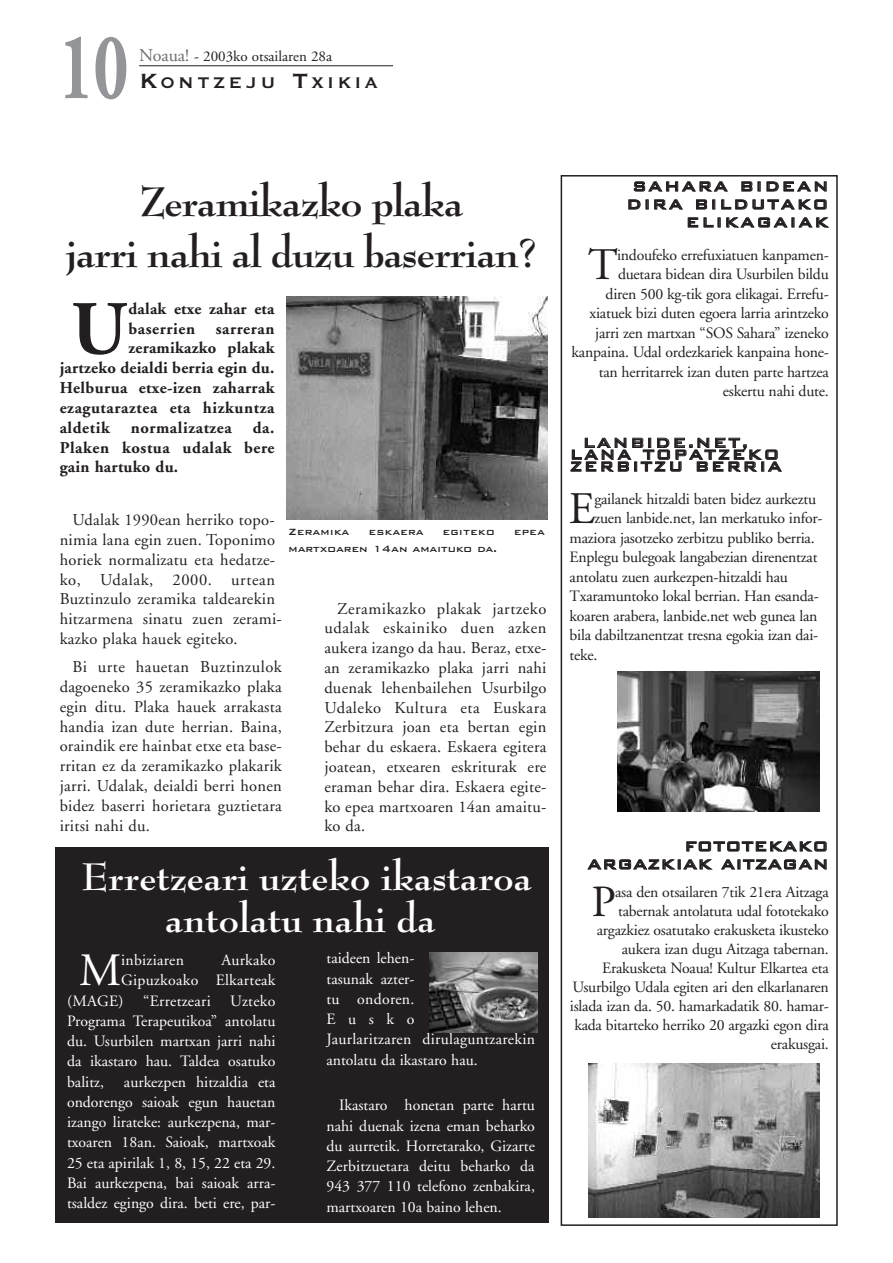
<style>
.page{position:relative;width:893px;height:1263px;background:#fff}
.page>*{position:absolute;margin:0;border:0;box-sizing:border-box;transform-origin:0 0}
.t1{font:700 95.55px "Adobe Garamond";color:#939598;scale:.7 1}
.t2{font:700 76.2px "Adobe Garamond";color:#231f20}
.t3{font:46.2px "Adobe Garamond";color:#fff}
.t4{font:45.15px "Adobe Garamond";color:#231f20}
.t5{font:700 45px/51px "Bernhard Modern";letter-spacing:-.025em;color:#231f20;text-align:center}
.t6{font:44.4px "Adobe Garamond";color:#231f20}
.t7{font:700 42px/42px "Bernhard Modern";color:#fff;text-align:center}
.t8{font:700 20.25px "Copperplate Gothic BT";letter-spacing:.17em;color:#231f20}
.t9{font:500 18px/18px "Bank Gothic BT";letter-spacing:.1em;color:#231f20;text-align:right}
.t10{font:500 18px/18px "Bank Gothic BT";letter-spacing:.035em;color:#231f20;text-align:right}
.t11{font:16.5px/19.8px "Adobe Garamond";letter-spacing:.015em;color:#231f20;text-align:justify}
.t12{font:700 16.5px/19.8px "Adobe Garamond";letter-spacing:.025em;color:#231f20;text-align:justify}
.t13{font:15.75px/19px "Adobe Garamond";letter-spacing:-.015em;color:#231f20;text-align:right}
.t14{font:15.75px/20.2px "Adobe Garamond";color:#fff;text-align:justify}
.t15{font:15.75px "Adobe Garamond";letter-spacing:.02em;color:#fff}
.t16{font:15px "Adobe Garamond";color:#231f20}
.t17{font:500 12px "Bank Gothic BT";color:#231f20}
.t18{font:500 12px "Bank Gothic BT";letter-spacing:.03em;color:#231f20}
.s1{font-size:18px;color:#6c6d70}
.s2{font-size:27px}
</style>
<div class="page">
<div style="left:561px;top:175px;width:277px;height:1051px;border:2px solid #231f20"></div>
<hr style="left:139px;top:65px;width:254px;height:1px;background:#231f20">
<img style="left:287px;top:297px;width:260px;height:222px">
<div style="left:55px;top:847px;width:494px;height:375px;background:#231f20"></div>
<img style="left:617px;top:671px;width:203px;height:141px">
<img style="left:429px;top:953px;width:108px;height:79px">
<img style="left:589px;top:1063px;width:230px;height:154px">
<h1 class="t1" style="left:59px;top:30px;width:101px">10</h1>
<p class="t16" style="left:139px;top:50px;width:194px"><span class="s1">Noaua!</span> - 2003ko otsailaren 28a</p>
<p class="t8" style="left:139px;top:69px;width:240px"><span class="s2">K</span>ONTZEJU <span class="s2">T</span>XIKIA</p>
<h3 class="t5" style="left:66px;top:177px;width:473px">Zeramikazko plaka<br>jarri nahi al duzu baserrian?</h3>
<h2 class="t2" style="left:71px;top:299px;width:58px">U</h2>
<p class="t12" style="left:129px;top:300px;width:147px">dalak etxe zahar eta</p>
<p class="t12" style="left:129px;top:320px;width:147px">baserrien sarreran</p>
<p class="t12" style="left:129px;top:340px;width:147px">zeramikazko plakak</p>
<p class="t12" style="left:60px;top:360px;width:216px">jartzeko deialdi berria egin du.</p>
<p class="t12" style="left:60px;top:379px;width:216px">Helburua etxe-izen zaharrak</p>
<p class="t12" style="left:60px;top:399px;width:216px">ezagutaraztea eta hizkuntza</p>
<p class="t12" style="left:60px;top:419px;width:52px">aldetik</p>
<p class="t12" style="left:131px;top:419px;width:102px">normalizatzea</p>
<p class="t12" style="left:60px;top:419px;width:216px;text-indent:193px">da.<br>Plaken kostua udalak bere gain hartuko du.</p>
<p class="t11" style="left:60px;top:511px;width:224px;text-align:left;text-indent:13px">Udalak 1990ean herriko topo&shy;nimia lana egin zuen. Toponimo horiek normalizatu eta hedatze&shy;ko, Udalak, 2000. urtean<br>Buztinzulo zeramika taldearekin hitzarmena sinatu zuen zerami&shy;kazko plaka hauek egiteko.</p>
<p class="t11" style="left:60px;top:659px;width:224px;text-indent:13px">Bi urte hauetan Buztinzulok dagoeneko 35 zeramikazko plaka egin ditu. Plaka hauek arrakasta handia izan dute herrian. Baina, oraindik ere hainbat etxe eta base&shy;rritan ez da zeramikazko plakarik jarri. Udalak, deialdi berri honen bidez baserri horietara guztietara iritsi nahi du.</p>
<p class="t18" style="left:289px;top:524px;width:62px">Zeramika</p>
<p class="t18" style="left:369px;top:524px;width:56px">eskaera</p>
<p class="t18" style="left:443px;top:524px;width:53px">egiteko</p>
<p class="t17" style="left:514px;top:524px;width:32px">epea</p>
<p class="t17" style="left:289px;top:540px;width:210px">martxoaren 14an amaituko da.</p>
<p class="t11" style="left:324px;top:600px;width:224px;text-indent:13px">Zeramikazko plakak jartzeko udalak eskainiko duen azken aukera izango da hau. Beraz, etxe&shy;an zeramikazko plaka jarri nahi duenak lehenbailehen Usurbilgo Udaleko Kultura eta Euskara Zerbitzura joan eta bertan egin behar du eskaera. Eskaera egitera joatean, etxearen eskriturak ere eraman behar dira. Eskaera egite&shy;ko epea martxoaren 14an amaitu&shy;ko da.</p>
<h3 class="t7" style="left:82px;top:857px;width:451px">Erretzeari uzteko ikastaroa antolatu nahi da</h3>
<h3 class="t3" style="left:79px;top:952px;width:44px">M</h3>
<p class="t15" style="left:121px;top:954px;width:64px">inbiziaren</p>
<p class="t15" style="left:222px;top:954px;width:55px">Aurkako</p>
<p class="t14" style="left:326px;top:949px;width:210px;text-align:left">taideen lehen-<br>tasunak azter-<br>tu ondoren.<br>Eusko<br>Jaurlaritzaren dirulaguntzarekin antolatu da ikastaro hau.</p>
<p class="t14" style="left:326px;top:1096px;width:210px;text-indent:13px">Ikastaro honetan parte hartu nahi duenak izena eman beharko du aurretik. Horretarako, Gizarte Zerbitzuetara deitu beharko da 943 377 110 telefono zenbakira, martxoaren 10a baino lehen.</p>
<p class="t15" style="left:121px;top:974px;width:156px">Gipuzkoako Elkarteak</p>
<p class="t15" style="left:67px;top:994px;width:210px">(MAGE) “Erretzeari Uzteko</p>
<p class="t14" style="left:67px;top:1012px;width:210px">Programa Terapeutikoa” antolatu</p>
<p class="t14" style="left:67px;top:1032px;width:210px">du. Usurbilen martxan jarri nahi</p>
<p class="t14" style="left:67px;top:1052px;width:210px">da ikastaro hau. Taldea osatuko</p>
<p class="t14" style="left:67px;top:1073px;width:39px">balitz,</p>
<p class="t14" style="left:67px;top:1073px;width:210px;text-indent:57px">aurkezpen hitzaldia eta ondorengo saioak egun hauetan izango lirateke: aurkezpena, mar&shy;txoaren 18an. Saioak, martxoak 25 eta apirilak 1, 8, 15, 22 eta 29.<br>Bai aurkezpena, bai saioak arra&shy;tsaldez egingo dira. beti ere, par-</p>
<p class="t9" style="left:626px;top:176px;width:204px">SAHARA BIDEAN<br>DIRA BILDUTAKO<br>ELIKAGAIAK</p>
<h3 class="t4" style="left:588px;top:247px;width:31px">T</h3>
<p class="t13" style="left:572px;top:247px;width:259px;line-height:19.5px">indoufeko errefuxiatuen kanpamen&shy;duetara bidean dira Usurbilen bildu<br>diren 500 kg-tik gora elikagai. Errefu&shy;xiatuek bizi duten egoera larria arintzeko jarri zen martxan “SOS Sahara” izeneko kanpaina. Udal ordezkariek kanpaina hone&shy;tan herritarrek izan duten parte hartzea eskertu nahi dute.</p>
<p class="t9" style="left:583px;top:432px;width:167px">LANBIDE.NET,</p>
<p class="t9" style="left:570px;top:444px;width:211px">LANA TOPATZEKO</p>
<p class="t9" style="left:570px;top:456px;width:213px">ZERBITZU BERRIA</p>
<h3 class="t4" style="left:569px;top:491px;width:28px">E</h3>
<p class="t13" style="left:594px;top:491px;width:223px">gailanek hitzaldi baten bidez aurkeztu</p>
<p class="t13" style="left:594px;top:510px;width:230px">zuen lanbide.net, lan merkatuko infor-</p>
<p class="t13" style="left:570px;top:530px;width:246px">maziora jasotzeko zerbitzu publiko berria.</p>
<p class="t13" style="left:570px;top:549px;width:249px">Enplegu bulegoak langabezian direnentzat</p>
<p class="t13" style="left:570px;top:569px;width:220px">antolatu zuen aurkezpen-hitzaldi hau</p>
<p class="t13" style="left:570px;top:588px;width:251px">Txaramuntoko lokal berrian. Han esanda-</p>
<p class="t13" style="left:570px;top:608px;width:249px">koaren arabera, lanbide.net web gunea lan</p>
<p class="t13" style="left:570px;top:627px;width:250px">bila dabiltzanentzat tresna egokia izan dai-</p>
<p class="t13" style="left:570px;top:647px;width:29px">teke.</p>
<p class="t10" style="left:587px;top:836px;width:243px">FOTOTEKAKO<br>ARGAZKIAK AITZAGAN</p>
<h3 class="t6" style="left:591px;top:884px;width:26px">P</h3>
<p class="t13" style="left:570px;top:884px;width:260px">asa den otsailaren 7tik 21era Aitzaga tabernak antolatuta udal fototekako argazkiez osatutako erakusketa ikusteko aukera izan dugu Aitzaga tabernan.<br>Erakusketa Noaua! Kultur Elkartea eta Usurbilgo Udala egiten ari den elkarlanaren islada izan da. 50. hamarkadatik 80. hamar&shy;kada bitarteko herriko 20 argazki egon dira erakusgai.</p>
</div>
